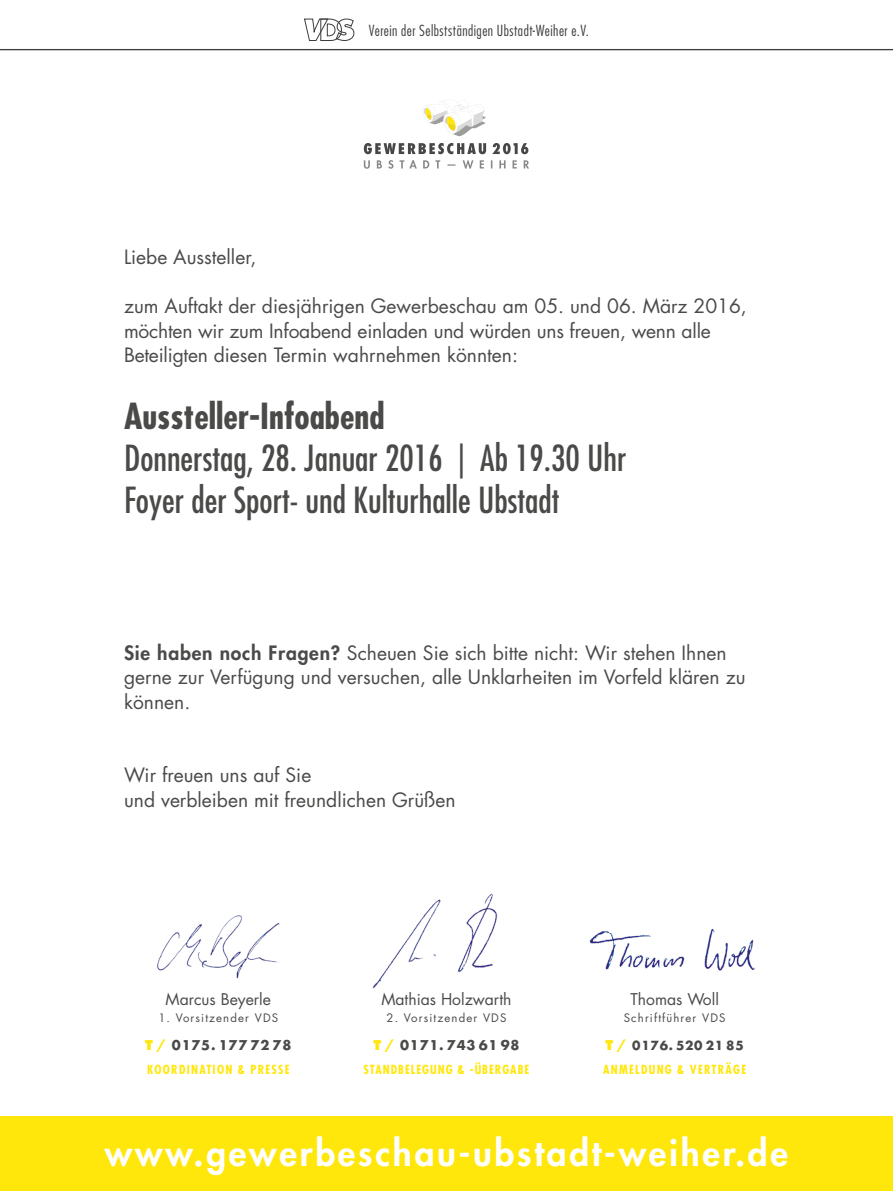
<style>
.page{position:relative;width:893px;height:1191px;background:#fff}
.page>*{position:absolute;margin:0;border:0;box-sizing:border-box;transform-origin:0 0}
.t1{font:condensed 35px/42px "Futura Std";color:#4a4a49}
.t2{font:800 35px "Futura Std";letter-spacing:.08em;color:#fff}
.t3{font:700 condensed 35px "Futura Std";color:#4a4a49}
.t4{font:19.25px/24.5px "Futura Std";color:#4a4a49}
.t5{font:15.75px "Futura Std";color:#4a4a49}
.t6{font:300 condensed 14.88px "Futura Std";letter-spacing:.035em;color:#3c3c3b}
.t7{font:700 13.12px "Futura Std";letter-spacing:.06em;color:#4a4a49}
.t8{font:700 condensed 12.25px/24.5px "Futura Std";letter-spacing:.1em;color:#ffe70b}
.t9{font:700 condensed 12.25px "Futura Std";letter-spacing:.08em;color:#ffe70b}
.t10{font:11.38px "Futura Std";letter-spacing:.1em;color:#4a4a49}
.s1{font-weight:800}
.s2{font-weight:800;color:#ffe70b}
.s3{font-weight:800;font-stretch:normal;font-size:13.12px}
.s4{font-stretch:normal;color:#4a4a49}
</style>
<div class="page">
<img style="left:157px;top:915px;width:123px;height:64px">
<img style="left:372px;top:894px;width:125px;height:95px">
<img style="left:589px;top:928px;width:166px;height:43px">
<svg style="left:304px;top:18px;width:51px;height:23px"></svg>
<hr style="left:0;top:49px;width:893px;height:1px;background:#3c3c3b">
<div style="left:0;top:1116px;width:893px;height:75px;background:#ffe70b"></div>
<svg style="left:424px;top:101px;width:62px;height:35px"></svg>
<svg style="left:364px;top:160px;width:165px;height:9px"></svg>
<svg style="left:364px;top:143px;width:164px;height:11px"></svg>
<p class="t6" style="left:369px;top:22px;width:222px">Verein der Selbstständigen Ubstadt-Weiher e.V.</p>
<p class="t4" style="left:124px;top:245px;width:134px">Liebe Aussteller,</p>
<p class="t4" style="left:124px;top:294px;width:624px">zum Auftakt der diesjährigen Gewerbeschau am 05. und 06. März 2016, möchten wir zum Infoabend einladen und würden uns freuen, wenn alle<br>Beteiligten diesen Termin wahrnehmen könnten:</p>
<h1 class="t3" style="left:124px;top:394px;width:262px">Aussteller-Infoabend</h1>
<h1 class="t1" style="left:124px;top:436px;width:504px">Donnerstag, 28. Januar 2016 | Ab 19.30 Uhr<br>Foyer der Sport- und Kulturhalle Ubstadt</h1>
<p class="t4" style="left:124px;top:640px;width:623px"><span class="s1">Sie haben noch Fragen?</span> Scheuen Sie sich bitte nicht: Wir stehen Ihnen gerne zur Verfügung und versuchen, alle Unklarheiten im Vorfeld klären zu können.</p>
<p class="t4" style="left:124px;top:763px;width:333px">Wir freuen uns auf Sie<br>und verbleiben mit freundlichen Grüßen</p>
<p class="t5" style="left:166px;top:989px;width:107px">Marcus Beyerle</p>
<p class="t10" style="left:158px;top:1010px;width:121px">1. Vorsitzender VDS</p>
<p class="t7" style="left:145px;top:1036px;width:148px"><span class="s2">T /</span> 0175. 177 72 78</p>
<p class="t8" style="left:147px;top:1057px;width:144px">KOORDINATION &amp; PRESSE</p>
<p class="t5" style="left:381px;top:989px;width:132px">Mathias Holzwarth</p>
<p class="t10" style="left:387px;top:1010px;width:121px">2. Vorsitzender VDS</p>
<p class="t7" style="left:373px;top:1036px;width:148px"><span class="s2">T /</span> 0171. 743 61 98</p>
<p class="t9" style="left:364px;top:1062px;width:167px">STANDBELEGUNG &amp; -ÜBERGABE</p>
<p class="t5" style="left:630px;top:989px;width:90px">Thomas Woll</p>
<p class="t10" style="left:624px;top:1010px;width:103px">Schriftführer VDS</p>
<p class="t8" style="left:603px;top:1033px;width:144px"><span class="s3">T /</span> <span class="s4">0176. 520 21 85<br></span>ANMELDUNG &amp; VERTRÄGE</p>
<h1 class="t2" style="left:105px;top:1131px;width:685px">www.gewerbeschau-ubstadt-weiher.de</h1>
</div>
